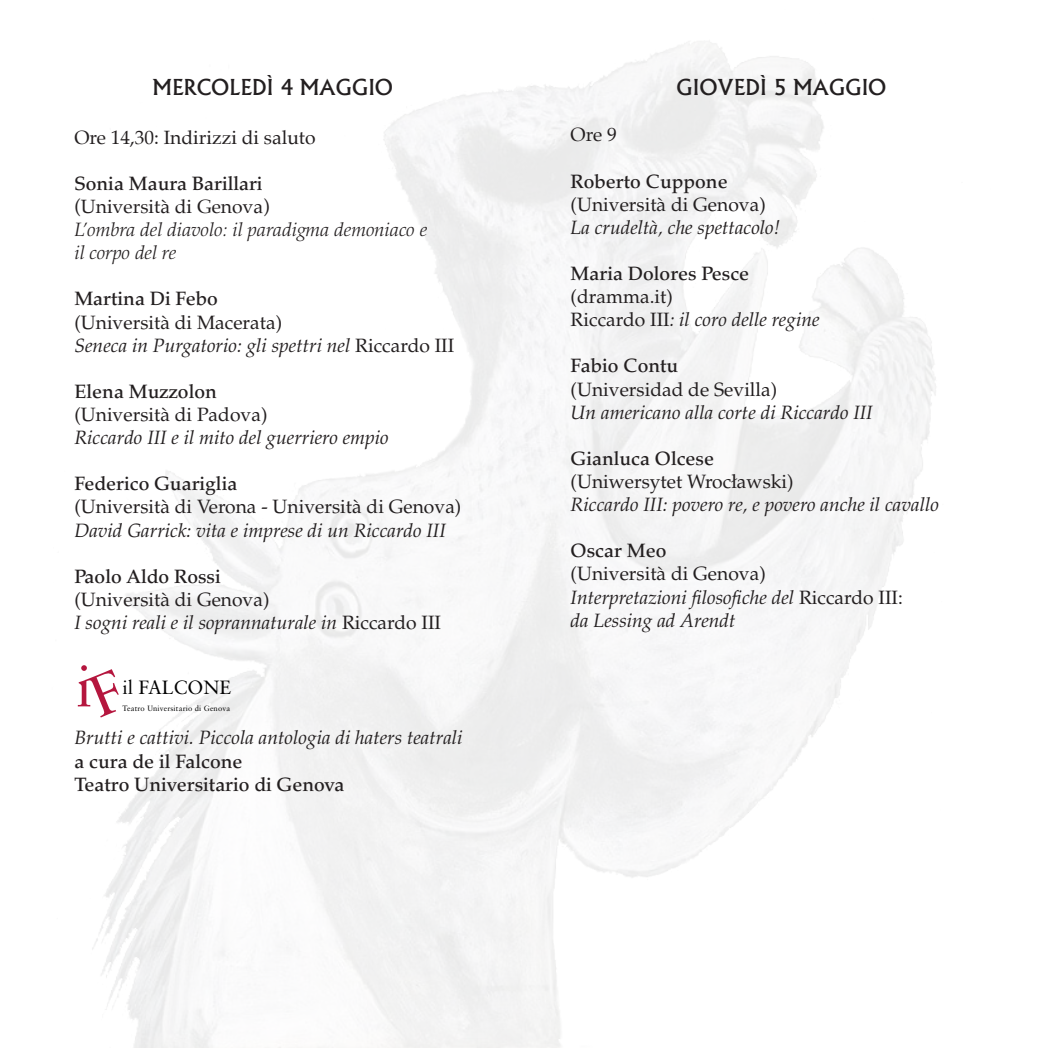
<style>
.page{position:relative;width:1042px;height:1049px;background:#fff}
.page>*{position:absolute;margin:0;border:0;box-sizing:border-box;transform-origin:0 0}
.t1{font:58.1px "Sabon LT Std";color:#b5163e}
.t2{font:500 21px "Albertus";color:#231f20}
.italic{font:italic 19.25px "Palatino LT Std";color:#231f20}
.uni{font:19.25px "Palatino LT Std";color:#231f20}
.nomi{font:500 19.25px "Palatino LT Std";color:#231f20}
.t3{font:italic 300 19.25px "Palatino LT Std";color:#231f20}
.t4{font:19.25px "Palatino";color:#231f20}
.t5{font:19.25px "Sabon LT Std";color:#000}
.t6{font:7.7px "Sabon LT Std";letter-spacing:.02em;color:#000}
.s1{font-style:normal}
</style>
<div class="page">
<p class="t2" style="left:153px;top:75px;width:242px">MERCOLEDÌ 4 MAGGIO</p>
<p class="t4" style="left:74px;top:121px;width:243px">Ore 14,30: Indirizzi di saluto</p>
<p class="nomi" style="left:74px;top:172px;width:190px">Sonia Maura Barillari</p>
<p class="t4" style="left:74px;top:190px;width:197px">(Università di Genova)</p>
<p class="t3" style="left:74px;top:218px;width:354px">L’ombra del diavolo: il paradigma demoniaco e</p>
<p class="t3" style="left:74px;top:242px;width:103px">il corpo del re</p>
<p class="nomi" style="left:74px;top:288px;width:145px">Martina Di Febo</p>
<p class="uni" style="left:74px;top:311px;width:209px">(Università di Macerata)</p>
<p class="italic" style="left:74px;top:334px;width:381px">Seneca in Purgatorio: gli spettri nel <span class="s1">Riccardo III</span></p>
<p class="nomi" style="left:74px;top:380px;width:144px">Elena Muzzolon</p>
<p class="uni" style="left:74px;top:403px;width:194px">(Università di Padova)</p>
<p class="italic" style="left:74px;top:426px;width:316px">Riccardo III e il mito del guerriero empio</p>
<p class="nomi" style="left:74px;top:472px;width:164px">Federico Guariglia</p>
<p class="uni" style="left:74px;top:495px;width:388px">(Università di Verona - Università di Genova)</p>
<p class="italic" style="left:74px;top:519px;width:373px">David Garrick: vita e imprese di un Riccardo III</p>
<p class="nomi" style="left:74px;top:565px;width:148px">Paolo Aldo Rossi</p>
<p class="uni" style="left:74px;top:588px;width:197px">(Università di Genova)</p>
<p class="italic" style="left:74px;top:611px;width:368px">I sogni reali e il soprannaturale in <span class="s1">Riccardo III</span></p>
<p class="t1" style="left:76px;top:651px;width:18px">i</p>
<p class="t5" style="left:122px;top:676px;width:110px">il FALCONE</p>
<p class="t6" style="left:122px;top:704px;width:109px">Teatro Universitario di Genova</p>
<p class="italic" style="left:74px;top:727px;width:390px">Brutti e cattivi. Piccola antologia di haters teatrali</p>
<p class="nomi" style="left:74px;top:750px;width:170px">a cura de il Falcone</p>
<p class="nomi" style="left:74px;top:773px;width:271px">Teatro Universitario di Genova</p>
<p class="t2" style="left:676px;top:74px;width:211px">GIOVEDÌ 5 MAGGIO</p>
<p class="t4" style="left:570px;top:119px;width:48px">Ore 9</p>
<p class="nomi" style="left:570px;top:170px;width:159px">Roberto Cuppone</p>
<p class="uni" style="left:570px;top:193px;width:197px">(Università di Genova)</p>
<p class="italic" style="left:570px;top:216px;width:211px">La crudeltà, che spettacolo!</p>
<p class="nomi" style="left:570px;top:262px;width:180px">Maria Dolores Pesce</p>
<p class="uni" style="left:570px;top:285px;width:104px">(dramma.it)</p>
<p class="italic" style="left:570px;top:309px;width:250px"><span class="s1">Riccardo III</span>: il coro delle regine</p>
<p class="nomi" style="left:570px;top:355px;width:109px">Fabio Contu</p>
<p class="uni" style="left:570px;top:378px;width:208px">(Universidad de Sevilla)</p>
<p class="italic" style="left:570px;top:401px;width:303px">Un americano alla corte di Riccardo III</p>
<p class="nomi" style="left:570px;top:447px;width:145px">Gianluca Olcese</p>
<p class="uni" style="left:570px;top:470px;width:224px">(Uniwersytet Wrocławski)</p>
<p class="italic" style="left:570px;top:493px;width:370px">Riccardo III: povero re, e povero anche il cavallo</p>
<p class="nomi" style="left:570px;top:539px;width:97px">Oscar Meo</p>
<p class="uni" style="left:570px;top:562px;width:197px">(Università di Genova)</p>
<p class="italic" style="left:570px;top:586px;width:334px">Interpretazioni filosofiche del <span class="s1">Riccardo III:</span></p>
<p class="italic" style="left:570px;top:609px;width:166px">da Lessing ad Arendt</p>
</div>
